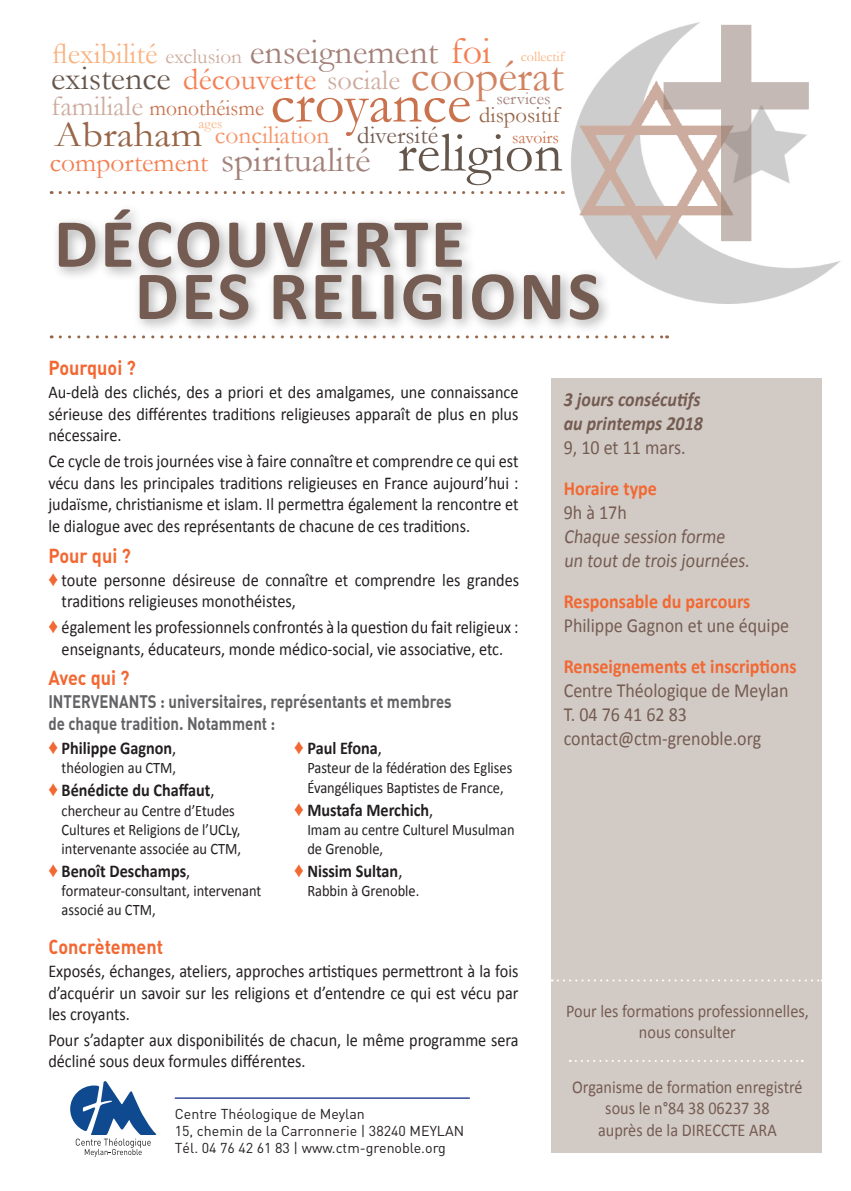
<style>
.page{position:relative;width:851px;height:1191px;background:#fff}
.page>*{position:absolute;margin:0;border:0;box-sizing:border-box;transform-origin:0 0}
.t1{font:700 69.6px/52.2px "Calibri";letter-spacing:.035em;color:#755c53}
.t2{font:59px "Garamond";color:#c9724d}
.t3{font:45px "Garamond";color:#d18361}
.t4{font:37px "Garamond";color:#976648;scale:1.11 1}
.t5{font:35.6px "Garamond";color:#a38178;scale:1.05 1}
.t6{font:35.6px "Garamond";color:#a38178}
.t7{font:31.2px "Garamond";color:#f48053}
.t8{font:29.8px "Garamond";color:#fab27e}
.t9{font:27.4px "Garamond";color:#f48053}
.t10{font:25.6px "Garamond";color:#f79367}
.t11{font:25.2px "Garamond";color:#755c53}
.t12{font:22.8px "Garamond";color:#c9724d;scale:.95 1}
.t13{font:22.8px "Garamond";color:#976648}
.t14{font:21.2px "Garamond";color:#ccac9e}
.t15{font:20px/24px "Calibri";color:#755c53;scale:.9 1}
.t16{font:700 20px "Calibri";color:#f26833;scale:.9 1}
.t17{font:20px "DIN Bold Alternate";color:#f26833;scale:.9 1}
.t18{font:italic 700 20px/24px "Calibri";color:#755c53;scale:.9 1}
.t19{font:18px/21.6px "Calibri";color:#231f20;text-align:justify;scale:.9 1}
.t20{font:18px/21.6px "Calibri";color:#755c53;text-align:center;scale:.9 1}
.t21{font:700 18px "Calibri";color:#231f20;scale:.9 1}
.t22{font:18px/21.6px "DIN Bold Alternate";color:#636366;scale:.83 1}
.t23{font:17.8px "Garamond";color:#a38178}
.t24{font:17.8px "Garamond";color:#c9724d}
.t25{font:16px/19.2px "Calibri";color:#231f20;scale:.9 1}
.t26{font:14.6px "Garamond";color:#fab27e}
.t27{font:14.2px/17px "DIN";color:#231f20}
.t28{font:14.2px "Garamond";color:#fab27e}
.s1{font-size:38.2px;color:#f48053}
.s2{font-size:34px;color:#65564c}
.s3{font-size:28.4px;color:#ccac9e}
.s4{font-size:56.8px;color:#65564c}
.s5{color:#f26833}
.s6{font-weight:400}
</style>
<div class="page">
<svg style="left:60px;top:191px;width:497px;height:3px"></svg>
<img style="left:560px;top:22px;width:281px;height:281px">
<img style="left:566px;top:80px;width:180px;height:180px">
<svg style="left:663px;top:25px;width:145px;height:216px"></svg>
<div style="left:551px;top:378px;width:270px;height:775px;background:#d2cbc5"></div>
<svg style="left:70px;top:1081px;width:86px;height:75px"></svg>
<svg style="left:569px;top:1060px;width:233px;height:2px"></svg>
<svg style="left:551px;top:979px;width:271px;height:2px"></svg>
<hr style="left:175px;top:1097px;width:295px;height:1px;background:#253f8e">
<svg style="left:60px;top:335px;width:607px;height:3px"></svg>
<div style="left:51px;top:203px;width:425px;height:79px;background:#231f20;opacity:.35"></div>
<div style="left:132px;top:268px;width:481px;height:67px;background:#231f20;opacity:.35"></div>
<h3 class="t6" style="left:250px;top:31px;width:243px">enseignement <span class="s1">foi</span></h3>
<h3 class="t8" style="left:52px;top:36px;width:107px">flexibilité</h3>
<p class="t14" style="left:165px;top:44px;width:78px">exclusion</p>
<p class="t28" style="left:521px;top:48px;width:45px">collectif</p>
<h3 class="t3" style="left:411px;top:49px;width:154px">coopérat</h3>
<h3 class="t7" style="left:51px;top:60px;width:350px"><span class="s2">existence</span> découverte <span class="s3">sociale</span></h3>
<p class="t12" style="left:51px;top:94px;width:225px"><span class="s3">familiale</span> monothéisme</p>
<p class="t23" style="left:496px;top:88px;width:56px">services</p>
<p class="t24" style="left:512px;top:126px;width:48px">savoirs</p>
<h2 class="t2" style="left:270px;top:68px;width:202px">croyance</h2>
<p class="t13" style="left:479px;top:101px;width:82px">dispositif</p>
<h3 class="t4" style="left:54px;top:112px;width:135px">Abraham</h3>
<p class="t26" style="left:198px;top:115px;width:25px">ages</p>
<h3 class="t9" style="left:50px;top:145px;width:160px">comportement</h3>
<h3 class="t10" style="left:215px;top:119px;width:116px">conciliation</h3>
<h3 class="t11" style="left:357px;top:120px;width:82px">diversité</h3>
<h3 class="t5" style="left:221px;top:138px;width:327px">spiritualité <span class="s4">religion</span></h3>
<h1 class="t1" style="left:135px;top:217px;width:467px;text-indent:-81px">DÉCOUVERTE<br>DES RELIGIONS</h1>
<p class="t17" style="left:48px;top:355px;width:99px">Pourquoi ?</p>
<p class="t19" style="left:48px;top:381px;width:524px">Au-delà des clichés, des a priori et des amalgames, une connaissance sérieuse des différentes traditions religieuses apparaît de plus en plus nécessaire.</p>
<p class="t19" style="left:48px;top:450px;width:524px">Ce cycle de trois journées vise à faire connaître et comprendre ce qui est vécu dans les principales traditions religieuses en France aujourd’hui : judaïsme, christianisme et islam. Il permettra également la rencontre et le dialogue avec des représentants de chacune de ces traditions.</p>
<p class="t17" style="left:48px;top:542px;width:93px">Pour qui ?</p>
<p class="t19" style="left:62px;top:569px;width:510px;text-indent:-13px"><span class="s5">♦</span> toute personne désireuse de connaître et comprendre les grandes traditions religieuses monothéistes,</p>
<p class="t19" style="left:48px;top:616px;width:523px;text-align:center"><span class="s5">♦</span> également les professionnels confrontés à la question du fait religieux : enseignants, éducateurs, monde médico-social, vie associative, etc.</p>
<p class="t17" style="left:48px;top:665px;width:92px">Avec qui ?</p>
<p class="t22" style="left:48px;top:690px;width:487px">INTERVENANTS : universitaires, représentants et membres de chaque tradition. Notamment :</p>
<p class="t21" style="left:48px;top:736px;width:144px"><span class="s5">♦</span> Philippe Gagnon<span class="s6">,</span></p>
<p class="t25" style="left:62px;top:758px;width:129px">théologien au CTM,</p>
<p class="t21" style="left:48px;top:779px;width:186px"><span class="s5">♦</span> Bénédicte du Chaffaut<span class="s6">,</span></p>
<p class="t25" style="left:62px;top:800px;width:201px">chercheur au Centre d’Etudes<br>Cultures et Religions de l’UCLy, intervenante associée au CTM,</p>
<p class="t21" style="left:48px;top:859px;width:159px"><span class="s5">♦</span> Benoît Deschamps<span class="s6">,</span></p>
<p class="t25" style="left:62px;top:881px;width:223px">formateur-consultant, intervenant associé au CTM,</p>
<p class="t21" style="left:294px;top:736px;width:99px"><span class="s5">♦</span> Paul Efona<span class="s6">,</span></p>
<p class="t25" style="left:307px;top:758px;width:229px">Pasteur de la fédération des Eglises<br>Évangéliques Baptistes de France,</p>
<p class="t21" style="left:294px;top:798px;width:156px"><span class="s5">♦</span> Mustafa Merchich<span class="s6">,</span></p>
<p class="t25" style="left:307px;top:820px;width:232px">Imam au centre Culturel Musulman de Grenoble,</p>
<p class="t21" style="left:294px;top:859px;width:122px"><span class="s5">♦</span> Nissim Sultan<span class="s6">,</span></p>
<p class="t25" style="left:307px;top:881px;width:126px">Rabbin à Grenoble.</p>
<p class="t17" style="left:48px;top:933px;width:129px">Concrètement</p>
<p class="t19" style="left:48px;top:960px;width:524px">Exposés, échanges, ateliers, approches artistiques permettront à la fois d’acquérir un savoir sur les religions et d’entendre ce qui est vécu par les croyants.</p>
<p class="t19" style="left:48px;top:1029px;width:524px">Pour s’adapter aux disponibilités de chacun, le même programme sera décliné sous deux formules différentes.</p>
<p class="t27" style="left:175px;top:1105px;width:291px">Centre Théologique de Meylan<br>15, chemin de la Carronnerie | 38240 MEYLAN<br>Tél. 04 76 42 61 83 | www.ctm-grenoble.org</p>
<p class="t18" style="left:563px;top:387px;width:156px">3 jours consécutifs au printemps 2018</p>
<p class="t15" style="left:563px;top:435px;width:137px">9, 10 et 11 mars.</p>
<p class="t16" style="left:563px;top:475px;width:105px">Horaire type</p>
<p class="t15" style="left:563px;top:500px;width:211px">9h à 17h<br>Chaque session forme un tout de trois journées.</p>
<p class="t16" style="left:563px;top:588px;width:209px">Responsable du parcours</p>
<p class="t15" style="left:563px;top:613px;width:252px">Philippe Gagnon et une équipe</p>
<p class="t16" style="left:563px;top:653px;width:260px">Renseignements et inscriptions</p>
<p class="t15" style="left:563px;top:678px;width:251px">Centre Théologique de Meylan<br>T. 04 76 41 62 83 contact@ctm-grenoble.org</p>
<p class="t20" style="left:566px;top:1000px;width:271px">Pour les formations professionnelles, nous consulter</p>
<p class="t20" style="left:572px;top:1076px;width:257px">Organisme de formation enregistré sous le n°84 38 06237 38<br>auprès de la DIRECCTE ARA</p>
</div>
